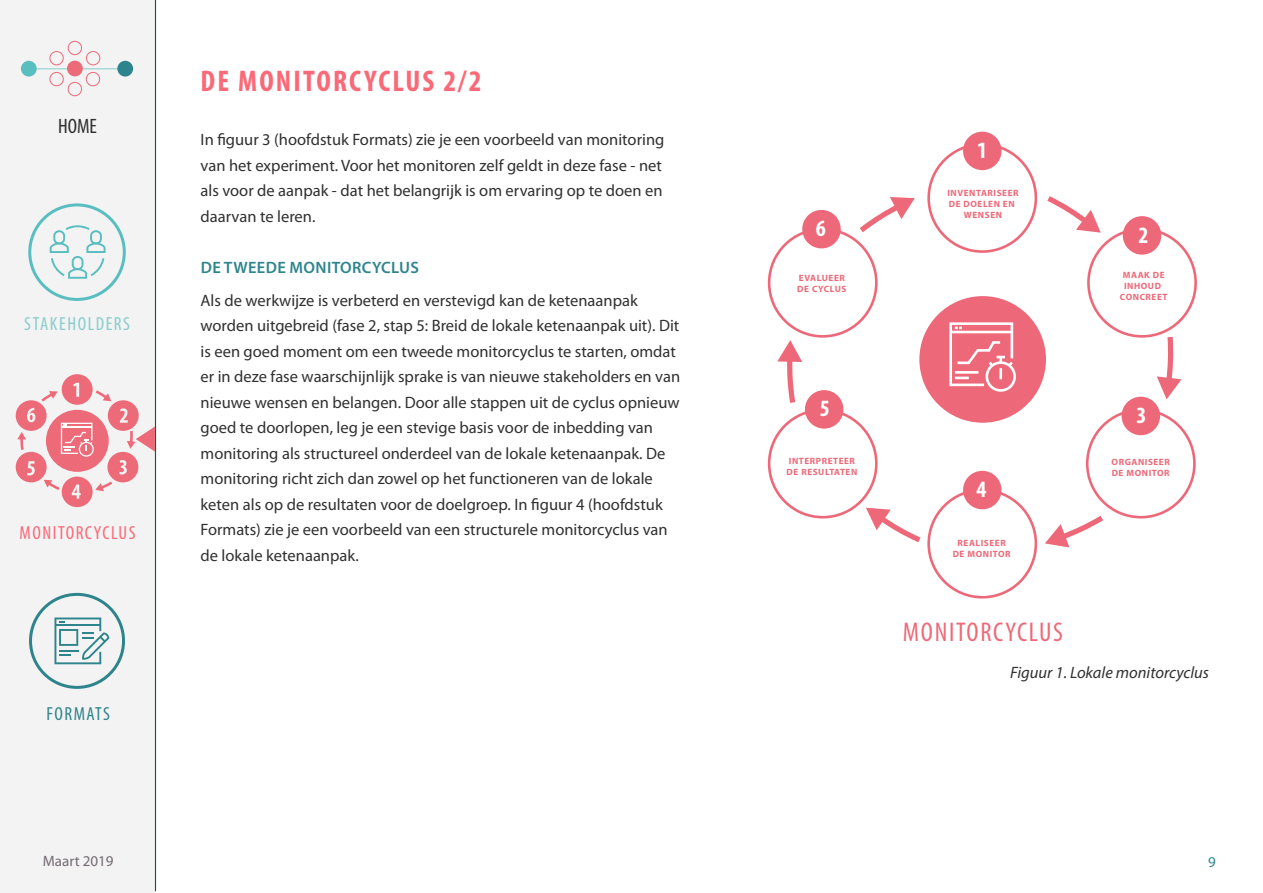
<style>
.page{position:relative;width:1263px;height:893px;background:#fff}
.page>*{position:absolute;margin:0;border:0;box-sizing:border-box;transform-origin:0 0}
.t1{font:700 condensed 30px "Myriad Pro";letter-spacing:.07em;color:#fa6978}
.t2{font:condensed 27.15px "Myriad Pro";letter-spacing:.06em;color:#ed6979}
.t3{font:700 condensed 23.4px "Myriad Pro";color:#fff}
.t4{font:condensed 20.85px "Myriad Pro";color:#303030}
.t5{font:condensed 18.9px "Myriad Pro";letter-spacing:.08em;color:#fa6978}
.t6{font:condensed 18.9px "Myriad Pro";letter-spacing:.08em;color:#8cc}
.t7{font:condensed 18.9px "Myriad Pro";letter-spacing:.075em;color:#2e848c}
.t8{font:16.5px/25.5px "Myriad Pro";color:#303030}
.t9{font:italic 16.5px "Myriad Pro";color:#303030}
.t10{font:600 16.5px "Myriad Pro";letter-spacing:.02em;color:#2e858c}
.t11{font:15px "Myriad Pro";color:#736b73}
.t12{font:15px "Myriad Pro";color:#2e858c}
.t13{font:700 9.15px/10.9px "Myriad Pro";letter-spacing:.06em;color:#ed6979;text-align:center}
</style>
<div class="page">
<div style="left:0;top:0;width:155px;height:893px;background:#f3f3f3"></div>
<hr style="left:155px;top:0;width:1px;height:891px;background:#1c525e">
<div style="left:29px;top:593px;width:96px;height:96px;border:3px solid #2e848c;border-radius:50%"></div>
<svg style="left:54px;top:617px;width:55px;height:47px"></svg>
<hr style="left:36px;top:68px;width:95px;height:1px;background:#8cc">
<div style="left:21px;top:61px;width:16px;height:16px;background:#59bec0;border-radius:50%"></div>
<svg style="left:49px;top:41px;width:52px;height:56px"></svg>
<div style="left:117px;top:61px;width:16px;height:16px;background:#2e848c;border-radius:50%"></div>
<div style="left:28px;top:203px;width:98px;height:98px;border:3px solid #59bec0;border-radius:50%"></div>
<svg style="left:50px;top:225px;width:56px;height:54px"></svg>
<div style="left:62px;top:374px;width:31px;height:31px;background:#ed6a79;border-radius:50%"></div>
<div style="left:108px;top:400px;width:31px;height:31px;background:#ed6a79;border-radius:50%"></div>
<div style="left:107px;top:452px;width:31px;height:30px;background:#ed6a79;border-radius:50%"></div>
<div style="left:46px;top:410px;width:63px;height:62px;background:#ed6a79;border-radius:50%"></div>
<div style="left:16px;top:400px;width:31px;height:31px;background:#ed6a79;border-radius:50%"></div>
<div style="left:16px;top:452px;width:31px;height:30px;background:#ed6a79;border-radius:50%"></div>
<div style="left:62px;top:477px;width:31px;height:30px;background:#ed6a79;border-radius:50%"></div>
<svg style="left:44px;top:480px;width:16px;height:10px"></svg>
<svg style="left:17px;top:432px;width:9px;height:18px"></svg>
<svg style="left:41px;top:391px;width:17px;height:11px"></svg>
<svg style="left:96px;top:390px;width:15px;height:11px"></svg>
<svg style="left:95px;top:481px;width:17px;height:10px"></svg>
<svg style="left:61px;top:423px;width:33px;height:34px"></svg>
<svg style="left:73px;top:383px;width:6px;height:14px"></svg>
<svg style="left:120px;top:408px;width:35px;height:44px"></svg>
<svg style="left:119px;top:460px;width:8px;height:14px"></svg>
<svg style="left:27px;top:408px;width:8px;height:14px"></svg>
<svg style="left:27px;top:461px;width:8px;height:14px"></svg>
<svg style="left:72px;top:484px;width:9px;height:15px"></svg>
<div style="left:927px;top:143px;width:110px;height:110px;border:3px solid #ed6979;border-radius:50%"></div>
<div style="left:1087px;top:228px;width:110px;height:110px;border:3px solid #ed6979;border-radius:50%"></div>
<div style="left:1086px;top:409px;width:110px;height:109px;border:3px solid #ed6979;border-radius:50%"></div>
<div style="left:919px;top:296px;width:127px;height:127px;background:#ed6979;border-radius:50%"></div>
<div style="left:768px;top:228px;width:110px;height:110px;border:3px solid #ed6979;border-radius:50%"></div>
<div style="left:768px;top:409px;width:110px;height:109px;border:3px solid #ed6979;border-radius:50%"></div>
<div style="left:927px;top:489px;width:110px;height:110px;border:3px solid #ed6979;border-radius:50%"></div>
<svg style="left:866px;top:508px;width:55px;height:35px"></svg>
<svg style="left:777px;top:340px;width:25px;height:63px"></svg>
<svg style="left:854px;top:197px;width:61px;height:41px"></svg>
<svg style="left:1047px;top:196px;width:54px;height:37px"></svg>
<svg style="left:1157px;top:331px;width:24px;height:68px"></svg>
<svg style="left:1045px;top:515px;width:58px;height:32px"></svg>
<div style="left:985px;top:361px;width:31px;height:31px;border:3px solid #fff;border-radius:50%"></div>
<svg style="left:949px;top:322px;width:66px;height:65px"></svg>
<div style="left:963px;top:132px;width:38px;height:38px;background:#ed6979;border-radius:50%"></div>
<div style="left:1123px;top:216px;width:38px;height:39px;background:#ed6979;border-radius:50%"></div>
<div style="left:1121px;top:397px;width:39px;height:38px;background:#ed6979;border-radius:50%"></div>
<div style="left:963px;top:471px;width:38px;height:38px;background:#ed6979;border-radius:50%"></div>
<div style="left:805px;top:390px;width:38px;height:39px;background:#ed6979;border-radius:50%"></div>
<div style="left:802px;top:210px;width:39px;height:38px;background:#ed6979;border-radius:50%"></div>
<p class="t4" style="left:58px;top:114px;width:40px">HOME</p>
<p class="t6" style="left:24px;top:312px;width:107px">STAKEHOLDERS</p>
<p class="t5" style="left:19px;top:521px;width:118px">MONITORCYCLUS</p>
<p class="t7" style="left:46px;top:702px;width:65px">FORMATS</p>
<h1 class="t1" style="left:201px;top:62px;width:282px">DE MONITORCYCLUS 2/2</h1>
<p class="t8" style="left:201px;top:127px;width:465px">In figuur 3 (hoofdstuk Formats) zie je een voorbeeld van monitoring van het experiment. Voor het monitoren zelf geldt in deze fase - net als voor de aanpak - dat het belangrijk is om ervaring op te doen en daarvan te leren.</p>
<p class="t10" style="left:201px;top:257px;width:220px">DE TWEEDE MONITORCYCLUS</p>
<p class="t8" style="left:201px;top:287px;width:481px">Als de werkwijze is verbeterd en verstevigd kan de ketenaanpak worden uitgebreid (fase 2, stap 5: Breid de lokale ketenaanpak uit). Dit is een goed moment om een tweede monitorcyclus te starten, omdat er in deze fase waarschijnlijk sprake is van nieuwe stakeholders en van nieuwe wensen en belangen. Door alle stappen uit de cyclus opnieuw goed te doorlopen, leg je een stevige basis voor de inbedding van monitoring als structureel onderdeel van de lokale ketenaanpak. De monitoring richt zich dan zowel op het functioneren van de lokale keten als op de resultaten voor de doelgroep. In figuur 4 (hoofdstuk Formats) zie je een voorbeeld van een structurele monitorcyclus van de lokale ketenaanpak.</p>
<h3 class="t3" style="left:816px;top:214px;width:11px">6</h3>
<p class="t13" style="left:797px;top:272px;width:51px;text-align:left">EVALUEER<br>DE CYCLUS</p>
<h3 class="t3" style="left:820px;top:394px;width:11px">5</h3>
<p class="t13" style="left:786px;top:455px;width:72px;text-align:left">INTERPRETEER<br>DE RESULTATEN</p>
<h3 class="t3" style="left:977px;top:136px;width:11px">1</h3>
<p class="t13" style="left:947px;top:187px;width:73px">INVENTARISEER<br>DE DOELEN EN<br>WENSEN</p>
<h3 class="t3" style="left:976px;top:475px;width:11px">4</h3>
<p class="t13" style="left:953px;top:538px;width:59px">REALISEER<br>DE MONITOR</p>
<h2 class="t2" style="left:903px;top:615px;width:162px">MONITORCYCLUS</h2>
<h3 class="t3" style="left:1138px;top:220px;width:11px">2</h3>
<p class="t13" style="left:1120px;top:269px;width:49px">MAAK DE<br>INHOUD<br>CONCREET</p>
<h3 class="t3" style="left:1136px;top:401px;width:11px">3</h3>
<p class="t13" style="left:1112px;top:456px;width:60px;text-align:left">ORGANISEER<br>DE MONITOR</p>
<p class="t9" style="left:1010px;top:662px;width:200px">Figuur 1. Lokale monitorcyclus</p>
<p class="t11" style="left:43px;top:852px;width:72px">Maart 2019</p>
<p class="t12" style="left:1208px;top:853px;width:9px">9</p>
</div>
